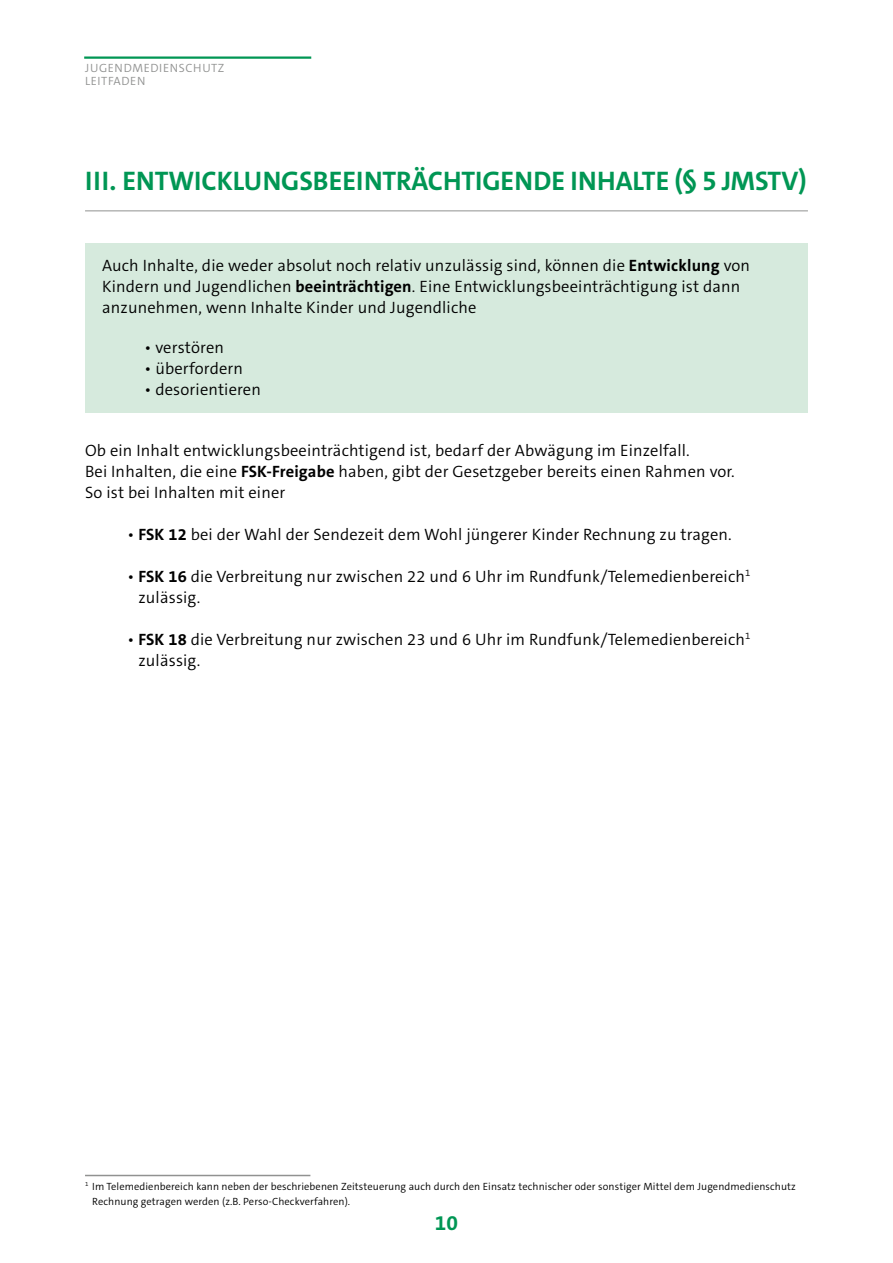
<style>
.page{position:relative;width:893px;height:1263px;background:#fff}
.page>*{position:absolute;margin:0;border:0;box-sizing:border-box;transform-origin:0 0}
.t1{font:700 27px "The Sans C5";color:#009654}
.t2{font:700 21px "The Sans C5";color:#009654}
.t3{font:300 16.5px/21px "The Sans C5";letter-spacing:.01em;color:#000}
.t4{font:300 12px/13.5px "The Sans C5";letter-spacing:.05em;color:#919291}
.t5{font:300 10.5px/15px "The Sans C5";letter-spacing:.01em;color:#000}
.s1{font-weight:700}
</style>
<div class="page">
<hr style="left:84px;top:56px;width:227px;height:3px;background:#009654">
<div style="left:85px;top:243px;width:723px;height:169px;background:#d6eadd"></div>
<hr style="left:85px;top:210px;width:723px;height:1px;background:#919291">
<hr style="left:85px;top:1175px;width:225px;height:1px;background:#919291">
<p class="t4" style="left:85px;top:61px;width:141px">JUGENDMEDIENSCHUTZ<br>LEITFADEN</p>
<h1 class="t1" style="left:85px;top:164px;width:723px">III. ENTWICKLUNGSBEEINTRÄCHTIGENDE INHALTE (§ 5 JMSTV)</h1>
<p class="t3" style="left:102px;top:255px;width:649px">Auch Inhalte, die weder absolut noch relativ unzulässig sind, können die <span class="s1">Entwicklung</span> von<br>Kindern und Jugendlichen <span class="s1">beeinträchtigen</span>. Eine Entwicklungsbeeinträchtigung ist dann anzunehmen, wenn Inhalte Kinder und Jugendliche</p>
<p class="t3" style="left:145px;top:337px;width:81px">• verstören</p>
<p class="t3" style="left:145px;top:358px;width:100px">• überfordern</p>
<p class="t3" style="left:145px;top:379px;width:118px">• desorientieren</p>
<p class="t3" style="left:85px;top:440px;width:651px">Ob ein Inhalt entwicklungsbeeinträchtigend ist, bedarf der Abwägung im Einzelfall.<br>Bei Inhalten, die eine <span class="s1">FSK-Freigabe</span> haben, gibt der Gesetzgeber bereits einen Rahmen vor.<br>So ist bei Inhalten mit einer</p>
<p class="t3" style="left:128px;top:524px;width:606px">• <span class="s1">FSK 12</span> bei der Wahl der Sendezeit dem Wohl jüngerer Kinder Rechnung zu tragen.</p>
<p class="t3" style="left:138px;top:566px;width:613px;text-indent:-11px">• <span class="s1">FSK 16</span> die Verbreitung nur zwischen 22 und 6 Uhr im Rundfunk/Telemedienbereich<sup>1 </sup>zulässig.</p>
<p class="t3" style="left:138px;top:629px;width:613px;text-indent:-11px">• <span class="s1">FSK 18</span> die Verbreitung nur zwischen 23 und 6 Uhr im Rundfunk/Telemedienbereich<sup>1 </sup>zulässig.</p>
<p class="t5" style="left:92px;top:1179px;width:705px;text-indent:-7px"><sup>1</sup> Im Telemedienbereich kann neben der beschriebenen Zeitsteuerung auch durch den Einsatz technischer oder sonstiger Mittel dem Jugendmedienschutz<br>Rechnung getragen werden (z.B. Perso-Checkverfahren).</p>
<p class="t2" style="left:435px;top:1209px;width:25px">10</p>
</div>
